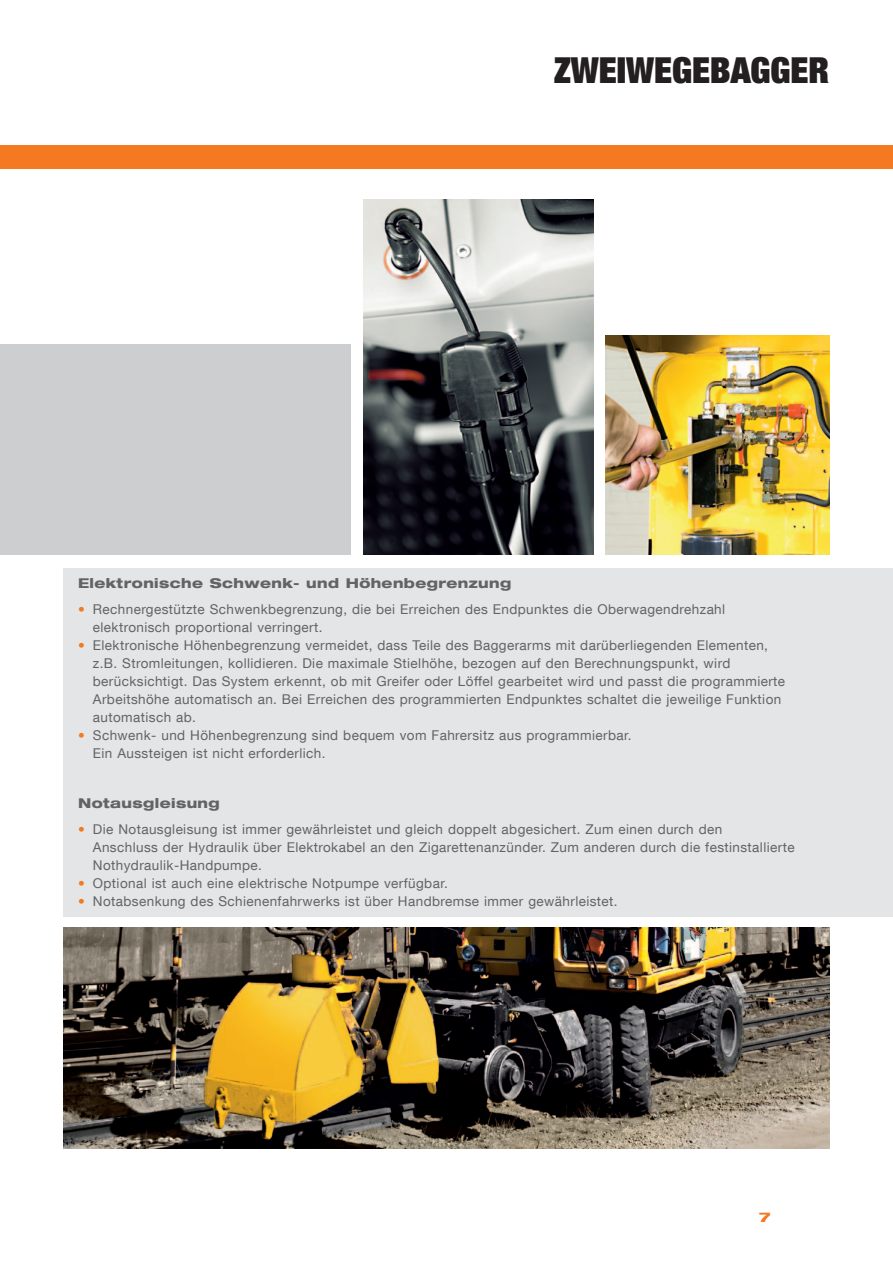
<style>
.page{position:relative;width:893px;height:1263px;background:#fff}
.page>*{position:absolute;margin:0;border:0;box-sizing:border-box;transform-origin:0 0}
.t1{font:900 expanded 36px "Helvetica Neue";color:#231f20}
.t2{font:13.5px/18px "Helvetica Neue LT Com";letter-spacing:.03em;color:#636366}
.t3{font:800 expanded 13.5px "Helvetica Neue LT Com";letter-spacing:.03em;color:#636366}
.t4{font:800 expanded 13.5px "Helvetica Neue LT Com";color:#f47921}
.s1{color:#f47921}
</style>
<div class="page">
<div style="left:0;top:344px;width:350px;height:211px;background:#cdced0"></div>
<div style="left:64px;top:568px;width:829px;height:348px;background:#e4e5e7"></div>
<img style="left:606px;top:336px;width:223px;height:219px">
<img style="left:363px;top:200px;width:230px;height:355px">
<img style="left:64px;top:927px;width:765px;height:221px">
<div style="left:0;top:145px;width:893px;height:24px;background:#f47921"></div>
<h1 class="t1" style="left:554px;top:48px;width:277px">ZWEIWEGEBAGGER</h1>
<p class="t3" style="left:78px;top:574px;width:435px">Elektronische Schwenk- und Höhenbegrenzung</p>
<p class="t2" style="left:93px;top:599px;width:634px;text-indent:-15px"><span class="s1">•</span> Rechnergestützte Schwenkbegrenzung, die bei Erreichen des Endpunktes die Oberwagendrehzahl elektronisch proportional verringert.</p>
<p class="t2" style="left:93px;top:635px;width:694px;text-indent:-15px"><span class="s1">•</span> Elektronische Höhenbegrenzung vermeidet, dass Teile des Baggerarms mit darüberliegenden Elementen, z.B. Stromleitungen, kollidieren. Die maximale Stielhöhe, bezogen auf den Berechnungspunkt, wird berücksichtigt. Das System erkennt, ob mit Greifer oder Löffel gearbeitet wird und passt die programmierte Arbeitshöhe automatisch an. Bei Erreichen des programmierten Endpunktes schaltet die jeweilige Funktion automatisch ab.</p>
<p class="t2" style="left:93px;top:725px;width:540px;text-indent:-15px"><span class="s1">•</span> Schwenk- und Höhenbegrenzung sind bequem vom Fahrersitz aus programmierbar.<br>Ein Aussteigen ist nicht erforderlich.</p>
<p class="t3" style="left:78px;top:795px;width:143px">Notausgleisung</p>
<p class="t2" style="left:93px;top:819px;width:703px;text-indent:-15px"><span class="s1">•</span> Die Notausgleisung ist immer gewährleistet und gleich doppelt abgesichert. Zum einen durch den<br>Anschluss der Hydraulik über Elektrokabel an den Zigarettenanzünder. Zum anderen durch die festinstallierte<br>Nothydraulik-Handpumpe.</p>
<p class="t2" style="left:78px;top:873px;width:371px"><span class="s1">•</span> Optional ist auch eine elektrische Notpumpe verfügbar.</p>
<p class="t2" style="left:78px;top:891px;width:541px"><span class="s1">•</span> Notabsenkung des Schienenfahrwerks ist über Handbremse immer gewährleistet.</p>
<p class="t4" style="left:759px;top:1208px;width:13px">7</p>
</div>
